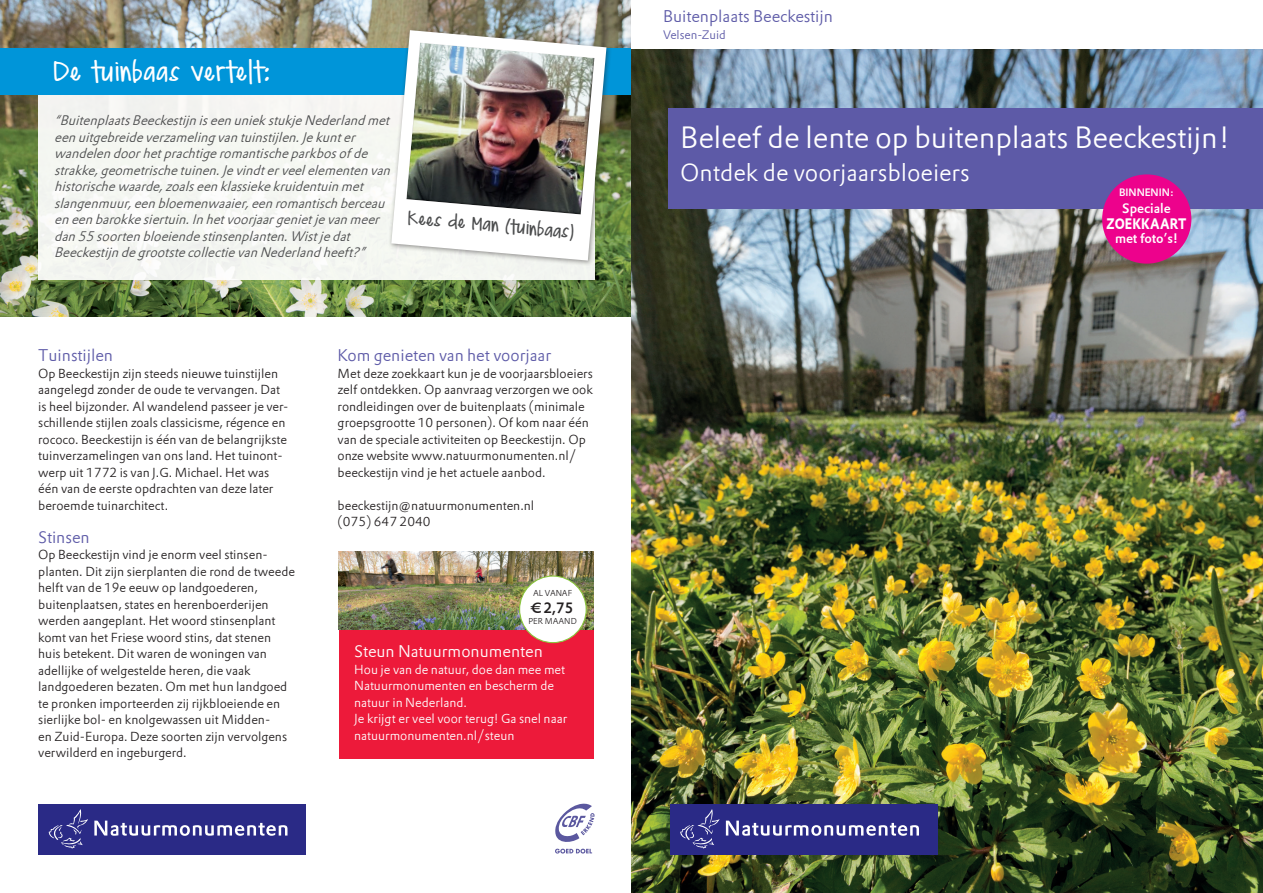
<style>
.page{position:relative;width:1263px;height:893px;background:#fff}
.page>*{position:absolute;margin:0;border:0;box-sizing:border-box;transform-origin:0 0}
.t1{font:300 30px "DTL Prokyon T";letter-spacing:-.005em;color:#fff}
.t2{font:300 24px "DTL Prokyon T";color:#fff}
.t3{font:300 16.5px "DTL Prokyon T";color:#5d5aa7}
.t4{font:300 16.5px "DTL Prokyon T";color:#fff}
.t5{font:300 16.5px "DJB Meand My Shadow";letter-spacing:.06em;color:#fff}
.t6{font:700 14.85px "DTL Prokyon T";letter-spacing:.01em;color:#fff;scale:.85 1}
.t7{font:14.55px "DTL Prokyon T Medium";color:#231f20}
.t8{font:italic 300 13.5px/16.5px "DTL Prokyon T";color:#4b4c4d}
.t9{font:13.5px "DTL Prokyon T Medium";letter-spacing:-.005em;color:#fff}
.t10{font:300 12.75px/16.5px "DTL Prokyon T";color:#231f20}
.t11{font:300 12.75px/16.5px "DTL Prokyon T";color:#fff}
.t12{font:300 12px "DTL Prokyon T";color:#5d5aa7}
.t13{font:300 11.25px "DJB Meand My Shadow";color:#4b4c4d}
.t14{font:10.5px "DTL Prokyon T Medium";letter-spacing:-.005em;color:#fff}
.t15{font:300 8.4px "DTL Prokyon T";color:#231f20}
</style>
<div class="page">
<img style="left:0;top:0;width:631px;height:317px">
<div style="left:38px;top:91px;width:556px;height:189px;background:#f5f7f2"></div>
<div style="left:0;top:48px;width:641px;height:47px;background:#0095d9"></div>
<img style="left:631px;top:48px;width:632px;height:845px">
<div style="left:668px;top:108px;width:595px;height:100px;background:#5d5aa7"></div>
<div style="left:670px;top:804px;width:268px;height:51px;background:#2a2a86"></div>
<svg style="left:680px;top:809px;width:40px;height:40px"></svg>
<svg style="left:726px;top:821px;width:193px;height:15px"></svg>
<svg style="left:555px;top:804px;width:39px;height:49px"></svg>
<div style="left:38px;top:804px;width:268px;height:51px;background:#2a2a86"></div>
<svg style="left:48px;top:809px;width:40px;height:40px"></svg>
<svg style="left:94px;top:821px;width:193px;height:15px"></svg>
<div style="left:1102px;top:174px;width:89px;height:90px;background:#ed028c;border-radius:50%"></div>
<div style="left:388px;top:27px;width:224px;height:240px;background:#231f20;opacity:.45"></div>
<svg style="left:391px;top:30px;width:215px;height:231px;fill:#fff"></svg>
<img style="left:404px;top:41px;width:191px;height:174px">
<div style="left:339px;top:625px;width:255px;height:134px;background:#ed1a3a"></div>
<img style="left:339px;top:552px;width:255px;height:77px">
<div style="left:520px;top:576px;width:66px;height:67px;background:#fff;border-radius:50%"></div>
<div style="left:519px;top:575px;width:68px;height:68px;border:1px solid #8bc63e;border-radius:50%"></div>
<p class="t5" style="left:54px;top:66px;width:217px">De tuinbaas vertelt:</p>
<p class="t8" style="left:54px;top:112px;width:342px">“BuitenplaatsBeeckestijniseenuniekstukjeNederlandmet eenuitgebreideverzamelingvantuinstijlen.Jekunter wandelendoorhetprachtigeromantischeparkbosofde strakke,geometrischetuinen.Jevindterveelelementenvan historischewaarde,zoalseenklassiekekruidentuinmet slangenmuur,eenbloemenwaaier,eenromantischberceau eneenbarokkesiertuin.Inhetvoorjaargenietjevanmeer dan55soortenbloeiendestinsenplanten.Wistjedat Beeckestij ndegrootstecollectievanNederlandheeft?”</p>
<p class="t13" style="left:409px;top:214px;width:168px;rotate:5deg">Kees de Man (tuinbaas)</p>
<p class="t3" style="left:38px;top:345px;width:76px">Tuinstijlen</p>
<p class="t10" style="left:38px;top:365px;width:252px">Op Beeckestijn zijn steeds nieuwe tuinstijlen aangelegd zonder de oude te vervangen. Dat is heel bijzonder. Al wandelend passeer je ver&shy;schillende stijlen zoals classicisme, régence en rococo. Beeckestijn is één van de belangrijkste tuinverzamelingen van ons land. Het tuinont&shy;werp uit 1772 is van J.G. Michael. Het was één van de eerste opdrachten van deze later beroemde tuinarchitect.</p>
<p class="t3" style="left:38px;top:526px;width:53px">Stinsen</p>
<p class="t10" style="left:38px;top:546px;width:258px">Op Beeckestijn vind je enorm veel stinsen&shy;planten. Dit zijn sierplanten die rond de tweede helft van de 19e eeuw op landgoederen, buitenplaatsen, states en herenboerderijen werden aangeplant. Het woord stinsenplant komt van het Friese woord stins, dat stenen huis betekent. Dit waren de woningen van adellijke of welgestelde heren, die vaak landgoederen bezaten. Om met hun landgoed te pronken importeerden zij rijkbloeiende en sierlijke bol- en knolgewassen uit Midden-<br>en Zuid-Europa. Deze soorten zijn vervolgens verwilderd en ingeburgerd.</p>
<p class="t3" style="left:338px;top:345px;width:215px">Kom genieten van het voorjaar</p>
<p class="t10" style="left:338px;top:365px;width:257px">Met deze zoekkaart kun je de voorjaarsbloeiers zelf ontdekken. Op aanvraag verzorgen we ook rondleidingen over de buitenplaats (minimale groepsgrootte 10 personen). Of kom naar één van de speciale activiteiten op Beeckestijn. Op onze website www.natuurmonumenten.nl/ beeckestijn vind je het actuele aanbod.</p>
<p class="t10" style="left:338px;top:497px;width:198px">beeckestijn@natuurmonumenten.nl (075) 647 2040</p>
<p class="t15" style="left:533px;top:588px;width:41px">AL VANAF</p>
<p class="t7" style="left:532px;top:598px;width:43px">€ 2,75</p>
<p class="t15" style="left:528px;top:616px;width:50px">PER MAAND</p>
<p class="t4" style="left:354px;top:641px;width:190px">Steun Natuurmonumenten</p>
<p class="t11" style="left:354px;top:661px;width:215px">Hou je van de natuur, doe dan mee met<br>Natuurmonumenten en bescherm de natuur in Nederland.<br>Je krijgt er veel voor terug! Ga snel naar natuurmonumenten.nl/steun</p>
<p class="t3" style="left:663px;top:6px;width:171px">Buitenplaats Beeckestijn</p>
<p class="t12" style="left:663px;top:27px;width:64px">Velsen-Zuid</p>
<h1 class="t1" style="left:680px;top:118px;width:551px">Beleef de lente op buitenplaats Beeckestijn!</h1>
<h2 class="t2" style="left:680px;top:157px;width:291px">Ontdek de voorjaarsbloeiers</h2>
<p class="t14" style="left:1119px;top:186px;width:56px">BINNENIN:</p>
<p class="t9" style="left:1122px;top:199px;width:50px">Speciale</p>
<p class="t6" style="left:1106px;top:214px;width:95px">ZOEKKAART</p>
<p class="t9" style="left:1115px;top:229px;width:64px">met foto’s!</p>
</div>
